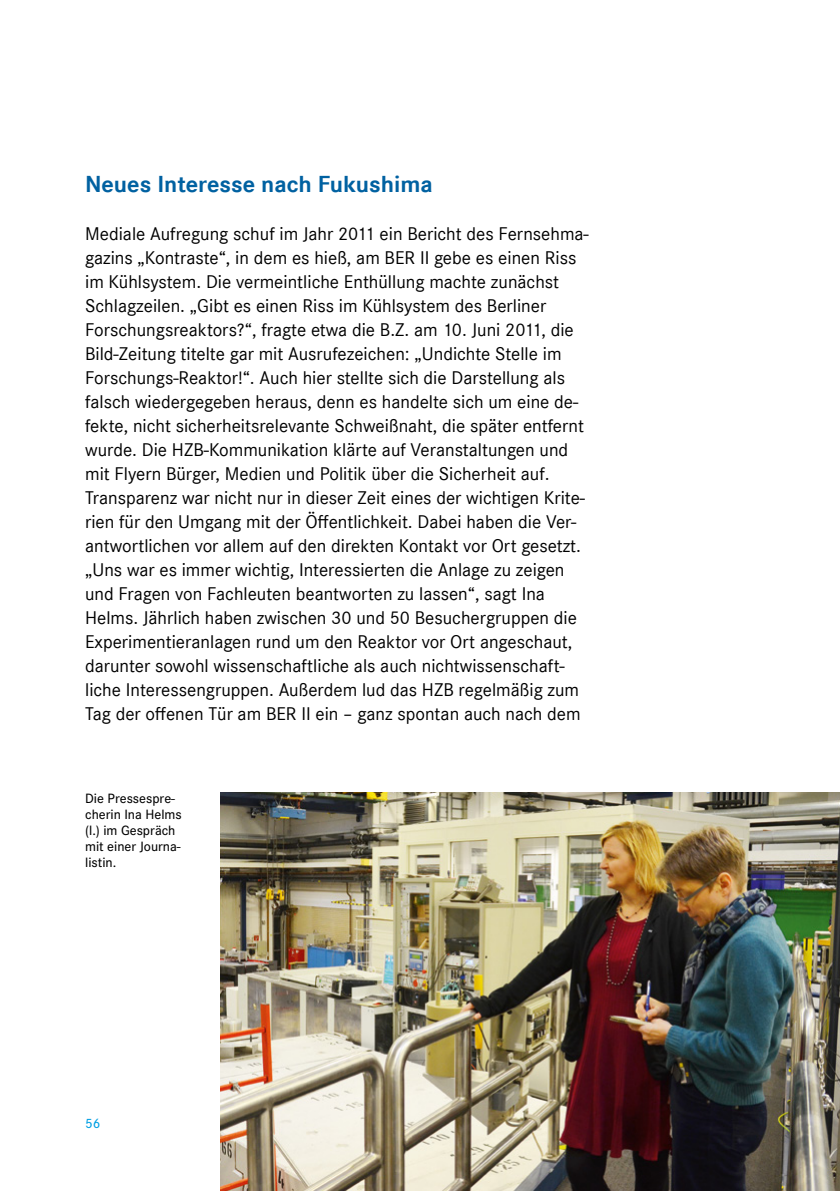
<style>
.page{position:relative;width:840px;height:1191px;background:#fff}
.page>*{position:absolute;margin:0;border:0;box-sizing:border-box;transform-origin:0 0}
.Zwischenheadline_12{font:700 24px "Corporate S";color:#0061a1}
.Fließtext{font:19px/24px "Corporate S";color:#000}
.Bildunterschriften{font:500 14px/16px "Corporate S";color:#000}
.t1{font:500 14px "Corporate S";color:#009fe3}
</style>
<div class="page">
<img style="left:220px;top:792px;width:619px;height:399px">
<p class="Zwischenheadline_12" style="left:85px;top:170px;width:349px">Neues Interesse nach Fukushima</p>
<p class="Fließtext" style="left:85px;top:222px;width:505px">Mediale Aufregung schuf im Jahr 2011 ein Bericht des Fernsehma&shy;gazins „Kontraste“, in dem es hieß, am BER II gebe es einen Riss im Kühlsystem. Die vermeintliche Enthüllung machte zunächst Schlagzeilen. „Gibt es einen Riss im Kühlsystem des Berliner Forschungsreaktors?“, fragte etwa die B.Z. am 10. Juni 2011, die Bild-Zeitung titelte gar mit Ausrufezeichen: „Undichte Stelle im Forschungs-Reaktor!“. Auch hier stellte sich die Darstellung als falsch wiedergegeben heraus, denn es handelte sich um eine de&shy;fekte, nicht sicherheitsrelevante Schweißnaht, die später entfernt wurde. Die HZB-Kommunikation klärte auf Veranstaltungen und mit Flyern Bürger, Medien und Politik über die Sicherheit auf.</p>
<p class="Fließtext" style="left:85px;top:486px;width:501px">Transparenz war nicht nur in dieser Zeit eines der wichtigen Krite&shy;rien für den Umgang mit der Öffentlichkeit. Dabei haben die Ver&shy;antwortlichen vor allem auf den direkten Kontakt vor Ort gesetzt. „Uns war es immer wichtig, Interessierten die Anlage zu zeigen und Fragen von Fachleuten beantworten zu lassen“, sagt Ina Helms. Jährlich haben zwischen 30 und 50 Besuchergruppen die Experimentieranlagen rund um den Reaktor vor Ort angeschaut, darunter sowohl wissenschaftliche als auch nichtwissenschaft&shy;liche Interessengruppen. Außerdem lud das HZB regelmäßig zum Tag der offenen Tür am BER II ein – ganz spontan auch nach dem</p>
<p class="Bildunterschriften" style="left:85px;top:790px;width:98px">Die Pressespre&shy;cherin Ina Helms (l.) im Gespräch mit einer Journa&shy;listin.</p>
<p class="t1" style="left:85px;top:1115px;width:17px">56</p>
</div>
